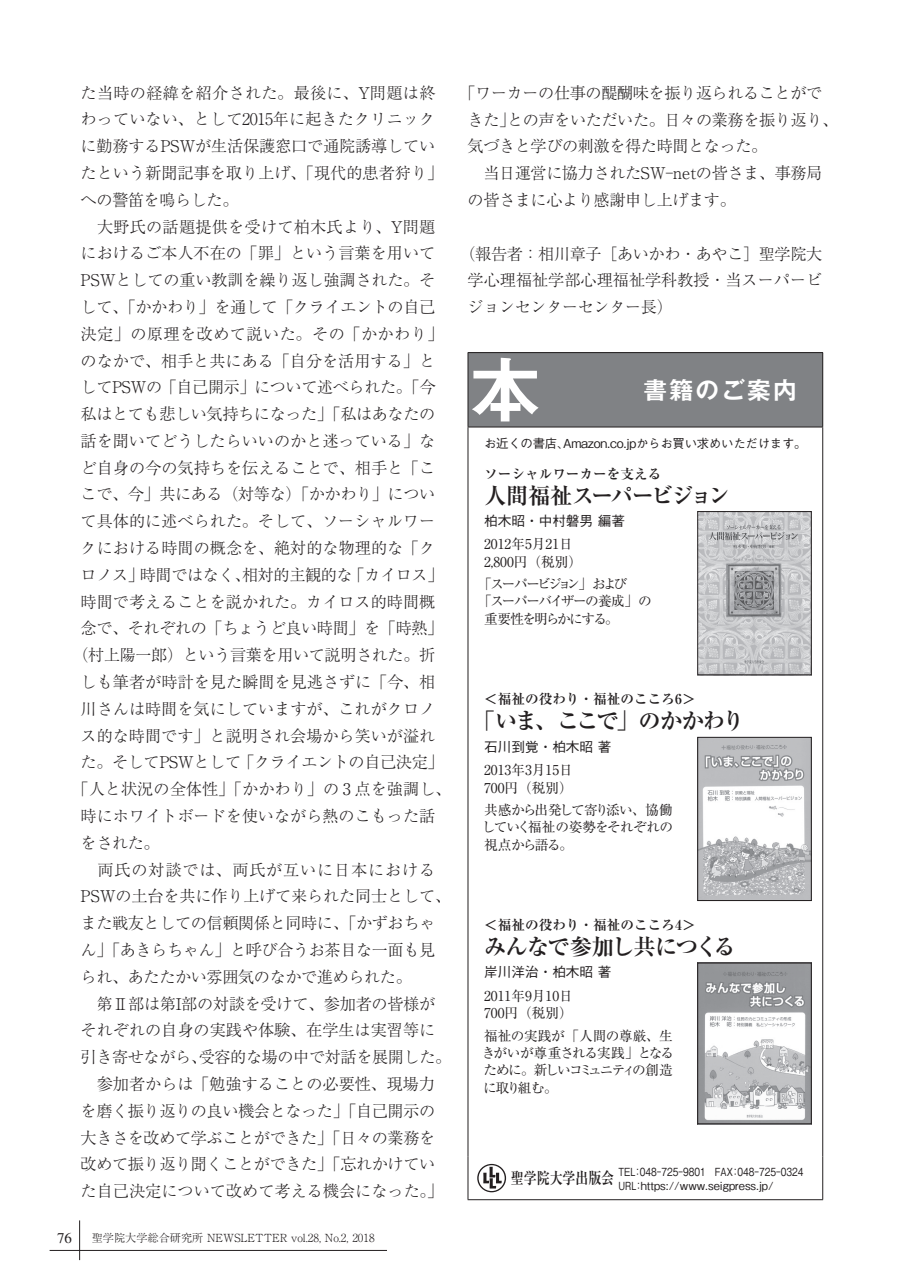
<style>
.page{position:relative;width:903px;height:1275px;background:#fff}
.page>*{position:absolute;margin:0;border:0;box-sizing:border-box;transform-origin:0 0}
.t1{font:700 69.48px "Gothic MB101 Pr 6 De";color:#fff}
.t2{font:700 23.62px "Gothic MB101 Pr 6 De";letter-spacing:.1em;color:#fff}
.t3{font:700 22.4px "Ryumin Pr 6";letter-spacing:-.12em;color:#231f20}
.t4{font:700 22.4px "Ryumin Pr 6";letter-spacing:-.105em;color:#231f20}
.t5{font:700 22.4px "Ryumin Pr 6";letter-spacing:-.065em;color:#231f20}
.t6{font:300 16.1px/26.8px "Ryumin Pr 6";letter-spacing:-.01em;color:#231f20}
.t7{font:300 16.1px "Ryumin Pr 6";letter-spacing:.01em;color:#231f20}
.t8{font:300 16.1px "Ryumin Pr 6";letter-spacing:.02em;color:#231f20}
.t9{font:300 16.1px "Ryumin Pr 6";letter-spacing:.015em;color:#231f20}
.t10{font:300 16.1px "Ryumin Pr 6";letter-spacing:.03em;color:#231f20}
.t11{font:300 16.1px "Ryumin Pr 6";letter-spacing:.055em;color:#231f20}
.t12{font:700 16.1px "Ryumin Pr 6";color:#231f20;scale:.8 1}
.t13{font:14.88px "Times";color:#231f20}
.t14{font:13.65px/17.3px "Ryumin Pr 6";letter-spacing:-.035em;color:#231f20;text-align:justify}
.t15{font:13.65px/17.3px "Ryumin Pr 6";color:#231f20}
.t16{font:700 13.65px "Ryumin Pr 6";color:#231f20}
.t17{font:500 13.65px "Gothic BBB Pr 6";color:#231f20}
.t18{font:13.65px "Ryumin Pr 6";letter-spacing:-.11em;color:#231f20}
.t19{font:13.65px "Ryumin Pr 6";letter-spacing:-.205em;color:#231f20}
.t20{font:13.65px "Ryumin Pr 6";letter-spacing:-.13em;color:#231f20}
.t21{font:500 12.42px "Gothic BBB Pr 6";letter-spacing:-.02em;color:#231f20}
.t22{font:500 11.2px/13.7px "Gothic BBB Pr 6";color:#231f20;scale:.81 1}
.t23{font:300 11.2px "Ryumin Pro";color:#231f20}
</style>
<div class="page">
<div style="left:468px;top:353px;width:355px;height:74px;background:#808285"></div>
<hr style="left:468px;top:352px;width:355px;height:1px;background:#231f20">
<hr style="left:468px;top:353px;width:1px;height:74px;background:#231f20">
<hr style="left:822px;top:353px;width:1px;height:74px;background:#231f20">
<hr style="left:468px;top:427px;width:355px;height:1px;background:#231f20">
<hr style="left:468px;top:427px;width:1px;height:729px;background:#231f20">
<hr style="left:822px;top:427px;width:1px;height:729px;background:#231f20">
<hr style="left:468px;top:1156px;width:1px;height:43px;background:#231f20">
<hr style="left:822px;top:1156px;width:1px;height:43px;background:#231f20">
<hr style="left:468px;top:1199px;width:355px;height:1px;background:#231f20">
<img style="left:699px;top:513px;width:110px;height:160px">
<div style="left:697px;top:511px;width:114px;height:164px;border:1px solid #231f20"></div>
<img style="left:699px;top:739px;width:110px;height:160px">
<div style="left:697px;top:737px;width:114px;height:164px;border:1px solid #231f20"></div>
<img style="left:699px;top:965px;width:110px;height:157px">
<div style="left:697px;top:963px;width:114px;height:161px;border:1px solid #231f20"></div>
<svg style="left:477px;top:1164px;width:29px;height:28px"></svg>
<hr style="left:50px;top:1250px;width:337px;height:1px;background:#231f20">
<hr style="left:79px;top:1220px;width:1px;height:40px;background:#231f20">
<p class="t8" style="left:81px;top:80px;width:356px">た当時の経緯を紹介された。最後に、Y問題は終</p>
<p class="t7" style="left:81px;top:107px;width:356px">わっていない、として2015年に起きたクリニック</p>
<p class="t6" style="left:81px;top:132px;width:356px">に勤務するPSWが生活保護窓口で通院誘導してい</p>
<p class="t6" style="left:81px;top:159px;width:364px">たという新聞記事を取り上げ、「現代的患者狩り」</p>
<p class="t6" style="left:81px;top:185px;width:159px">への警笛を鳴らした。</p>
<p class="t9" style="left:81px;top:214px;width:356px">　大野氏の話題提供を受けて柏木氏より、Y問題</p>
<p class="t6" style="left:81px;top:239px;width:356px">におけるご本人不在の「罪」という言葉を用いて</p>
<p class="t6" style="left:81px;top:266px;width:356px">PSWとしての重い教訓を繰り返し強調された。そ</p>
<p class="t6" style="left:81px;top:293px;width:356px">して、「かかわり」を通して「クライエントの自己</p>
<p class="t10" style="left:81px;top:321px;width:364px">決定」の原理を改めて説いた。その「かかわり」</p>
<p class="t6" style="left:81px;top:346px;width:356px">のなかで、相手と共にある「自分を活用する」と</p>
<p class="t6" style="left:81px;top:373px;width:356px">してPSWの「自己開示」について述べられた。「今</p>
<p class="t6" style="left:81px;top:400px;width:356px">私はとても悲しい気持ちになった」「私はあなたの</p>
<p class="t6" style="left:81px;top:426px;width:356px">話を聞いてどうしたらいいのかと迷っている」な</p>
<p class="t6" style="left:81px;top:453px;width:356px">ど自身の今の気持ちを伝えることで、相手と「こ</p>
<p class="t6" style="left:81px;top:480px;width:356px">こで、今」共にある（対等な）「かかわり」につい</p>
<p class="t6" style="left:81px;top:507px;width:356px">て具体的に述べられた。そして、ソーシャルワー</p>
<p class="t6" style="left:81px;top:534px;width:356px">クにおける時間の概念を、絶対的な物理的な「ク</p>
<p class="t6" style="left:81px;top:560px;width:364px">ロノス」時間ではなく、相対的主観的な「カイロス」</p>
<p class="t6" style="left:81px;top:587px;width:356px">時間で考えることを説かれた。カイロス的時間概</p>
<p class="t6" style="left:81px;top:614px;width:364px">念で、それぞれの「ちょうど良い時間」を「時熟」</p>
<p class="t6" style="left:73px;top:641px;width:364px">（村上陽一郎）という言葉を用いて説明された。折</p>
<p class="t6" style="left:81px;top:668px;width:356px">しも筆者が時計を見た瞬間を見逃さずに「今、相</p>
<p class="t6" style="left:81px;top:694px;width:356px">川さんは時間を気にしていますが、これがクロノ</p>
<p class="t6" style="left:81px;top:721px;width:356px">ス的な時間です」と説明され会場から笑いが溢れ</p>
<p class="t6" style="left:81px;top:748px;width:364px">た。そしてPSWとして「クライエントの自己決定」</p>
<p class="t6" style="left:73px;top:775px;width:380px">「人と状況の全体性」「かかわり」の 3 点を強調し、</p>
<p class="t6" style="left:81px;top:802px;width:356px">時にホワイトボードを使いながら熱のこもった話</p>
<p class="t6" style="left:81px;top:828px;width:81px">をされた。</p>
<p class="t11" style="left:81px;top:857px;width:356px">　両氏の対談では、両氏が互いに日本における</p>
<p class="t6" style="left:81px;top:882px;width:372px">PSWの土台を共に作り上げて来られた同士として、</p>
<p class="t6" style="left:81px;top:909px;width:356px">また戦友としての信頼関係と同時に、「かずおちゃ</p>
<p class="t6" style="left:81px;top:936px;width:356px">ん」「あきらちゃん」と呼び合うお茶目な一面も見</p>
<p class="t6" style="left:81px;top:962px;width:333px">られ、あたたかい雰囲気のなかで進められた。</p>
<p class="t6" style="left:81px;top:989px;width:356px">　第Ⅱ部は第I部の対談を受けて、参加者の皆様が</p>
<p class="t6" style="left:81px;top:1016px;width:356px">それぞれの自身の実践や体験、在学生は実習等に</p>
<p class="t6" style="left:81px;top:1043px;width:372px">引き寄せながら、受容的な場の中で対話を展開した。</p>
<p class="t6" style="left:81px;top:1070px;width:356px">　参加者からは「勉強することの必要性、現場力</p>
<p class="t6" style="left:81px;top:1096px;width:356px">を磨く振り返りの良い機会となった」「自己開示の</p>
<p class="t6" style="left:81px;top:1123px;width:356px">大きさを改めて学ぶことができた」「日々の業務を</p>
<p class="t6" style="left:81px;top:1150px;width:356px">改めて振り返り聞くことができた」「忘れかけてい</p>
<p class="t6" style="left:81px;top:1177px;width:364px">た自己決定について改めて考える機会になった。」</p>
<p class="t13" style="left:57px;top:1229px;width:16px">76</p>
<p class="t23" style="left:92px;top:1229px;width:284px">聖学院大学総合研究所 NEWSLETTER vol.28, No.2, 2018</p>
<p class="t6" style="left:468px;top:78px;width:372px;text-indent:-8px">「ワーカーの仕事の醍醐味を振り返られることができた」との声をいただいた。日々の業務を振り返り、気づきと学びの刺激を得た時間となった。<br>　当日運営に協力されたSW–netの皆さま、事務局の皆さまに心より感謝申し上げます。</p>
<p class="t6" style="left:468px;top:239px;width:356px;text-align:justify;text-indent:-8px">（報告者：相川章子［あいかわ・あやこ］聖学院大学心理福祉学部心理福祉学科教授・当スーパービジョンセンターセンター長）</p>
<h1 class="t1" style="left:470px;top:332px;width:71px">本</h1>
<h2 class="t2" style="left:540px;top:370px;width:258px">　　　　書籍のご案内</h2>
<p class="t21" style="left:484px;top:433px;width:324px">お近くの書店、Amazon.co.jpからお買い求めいただけます。</p>
<p class="t16" style="left:484px;top:463px;width:179px">ソーシャルワーカーを支える</p>
<h3 class="t4" style="left:484px;top:478px;width:248px">人間福祉スーパービジョン</h3>
<p class="t17" style="left:484px;top:510px;width:142px">柏木昭・中村磐男 編著</p>
<p class="t15" style="left:484px;top:535px;width:100px">2012年5月21日<br>2,800円（税別）</p>
<p class="t19" style="left:478px;top:573px;width:150px">「スーパービジョン」および</p>
<p class="t18" style="left:478px;top:591px;width:175px">「スーパーバイザーの養成」の</p>
<p class="t20" style="left:484px;top:608px;width:136px">重要性を明らかにする。</p>
<p class="t16" style="left:484px;top:688px;width:213px">＜福祉の役わり・福祉のこころ6＞</p>
<h3 class="t3" style="left:473px;top:703px;width:273px">「いま、ここで」のかかわり</h3>
<p class="t17" style="left:484px;top:735px;width:129px">石川到覚・柏木昭 著</p>
<p class="t15" style="left:484px;top:761px;width:90px">2013年3月15日<br>700円（税別）</p>
<p class="t14" style="left:482px;top:800px;width:193px">共感から出発して寄り添い、協働していく福祉の姿勢をそれぞれの視点から語る。</p>
<p class="t16" style="left:484px;top:914px;width:213px">＜福祉の役わり・福祉のこころ4＞</p>
<h3 class="t5" style="left:484px;top:929px;width:253px">みんなで参加し共につくる</h3>
<p class="t17" style="left:484px;top:961px;width:129px">岸川洋治・柏木昭 著</p>
<p class="t15" style="left:484px;top:986px;width:90px">2011年9月10日<br>700円（税別）</p>
<p class="t14" style="left:482px;top:1026px;width:194px">福祉の実践が「人間の尊厳、生きがいが尊重される実践」となるために。新しいコミュニティの創造に取り組む。</p>
<p class="t12" style="left:511px;top:1165px;width:130px">聖学院大学出版会</p>
<p class="t22" style="left:618px;top:1164px;width:230px">TEL：048-725-9801　FAX：048-725-0324<br>URL：https://www.seigpress.jp/</p>
</div>
